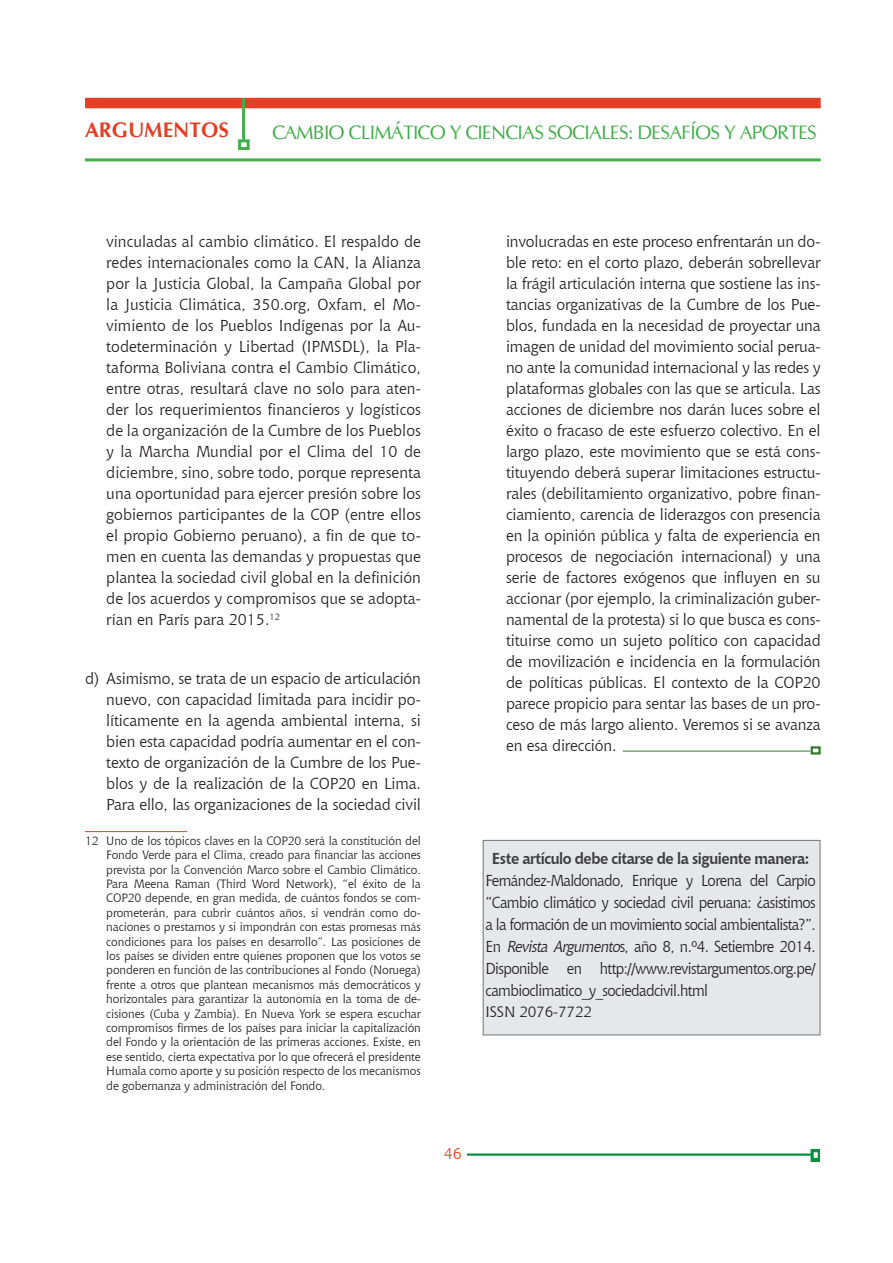
<style>
.page{position:relative;width:893px;height:1263px;background:#fff}
.page>*{position:absolute;margin:0;border:0;box-sizing:border-box;transform-origin:0 0}
.t1{font:700 21px "CG Omega";color:#e53e25}
.Texto_art{font:19.5px "CG Omega";letter-spacing:-.04em;color:#40ae49}
.parr_met{font:15.75px/21px "Chianti BT";letter-spacing:-.01em;color:#231f20;text-align:justify}
.Texto_art-2{font:15.75px/22px "Chianti BT";letter-spacing:-.04em;color:#231f20;text-align:justify;scale:.95 1}
.Texto_art-3{font:700 15.75px "Chianti BT";letter-spacing:-.03em;color:#3e3e3f;scale:.95 1}
.t2{font:15.75px "Chianti BT";color:#e53e25}
.Texto_art-4{font:15px "Chianti BT";letter-spacing:-.01em;color:#231f20}
.Pies{font:12px/14.4px "Chianti BT";letter-spacing:-.01em;color:#231f20;text-align:justify}
.s1{font-style:italic}
</style>
<div class="page">
<img style="left:467px;top:1150px;width:353px;height:12px">
<div style="left:85px;top:98px;width:736px;height:10px;background:#e53e25"></div>
<hr style="left:242px;top:98px;width:3px;height:42px;background:#40ae49">
<div style="left:238px;top:139px;width:12px;height:11px;border:3px solid #40ae49"></div>
<hr style="left:85px;top:158px;width:736px;height:3px;background:#40ae49">
<hr style="left:85px;top:831px;width:102px;height:1px;background:#e53e25">
<div style="left:483px;top:840px;width:338px;height:195px;background:#e6e7e9;border:1px solid #808285"></div>
<div style="left:811px;top:746px;width:10px;height:8px;border:2px solid #357b2b"></div>
<hr style="left:623px;top:751px;width:187px;height:1px;background:#357b2b">
<h1 class="t1" style="left:85px;top:117px;width:146px">ARGUMENTOS</h1>
<p class="Texto_art" style="left:272px;top:121px;width:546px">CAMBIO CLIMÁTICO Y CIENCIAS SOCIALES: DESAFÍOS Y APORTES</p>
<p class="parr_met" style="left:106px;top:231px;width:316px">vinculadas al cambio climático. El respaldo de redes internacionales como la CAN, la Alianza por la Justicia Global, la Campaña Global por la Justicia Climática, 350.org, Oxfam, el Mo&shy;vimiento de los Pueblos Indígenas por la Au&shy;todeterminación y Libertad (IPMSDL), la Pla&shy;taforma Boliviana contra el Cambio Climático, entre otras, resultará clave no solo para aten&shy;der los requerimientos financieros y logísticos de la organización de la Cumbre de los Pueblos y la Marcha Mundial por el Clima del 10 de diciembre, sino, sobre todo, porque representa una oportunidad para ejercer presión sobre los gobiernos participantes de la COP (entre ellos el propio Gobierno peruano), a fin de que to&shy;men en cuenta las demandas y propuestas que plantea la sociedad civil global en la definición de los acuerdos y compromisos que se adopta&shy;rían en París para 2015.<sup>12</sup></p>
<p class="parr_met" style="left:106px;top:668px;width:316px;text-indent:-21px">d) Asimismo, se trata de un espacio de articulación nuevo, con capacidad limitada para incidir po&shy;líticamente en la agenda ambiental interna, si bien esta capacidad podría aumentar en el con&shy;texto de organización de la Cumbre de los Pue&shy;blos y de la realización de la COP20 en Lima.<br>Para ello, las organizaciones de la sociedad civil</p>
<p class="Pies" style="left:106px;top:833px;width:316px;text-indent:-21px">12 Uno de los tópicos claves en la COP20 será la constitución del Fondo Verde para el Clima, creado para financiar las acciones prevista por la Convención Marco sobre el Cambio Climático.<br>Para Meena Raman (Third Word Network), “el éxito de la COP20 depende, en gran medida, de cuántos fondos se com&shy;prometerán, para cubrir cuántos años, si vendrán como do&shy;naciones o prestamos y si impondrán con estas promesas más condiciones para los países en desarrollo”. Las posiciones de los países se dividen entre quienes proponen que los votos se ponderen en función de las contribuciones al Fondo (Noruega) frente a otros que plantean mecanismos más democráticos y horizontales para garantizar la autonomía en la toma de de&shy;cisiones (Cuba y Zambia). En Nueva York se espera escuchar compromisos firmes de los países para iniciar la capitalización del Fondo y la orientación de las primeras acciones. Existe, en ese sentido, cierta expectativa por lo que ofrecerá el presidente Humala como aporte y su posición respecto de los mecanismos de gobernanza y administración del Fondo.</p>
<p class="t2" style="left:444px;top:1142px;width:20px">46</p>
<p class="parr_met" style="left:506px;top:231px;width:316px">involucradas en este proceso enfrentarán un do&shy;ble reto: en el corto plazo, deberán sobrellevar la frágil articulación interna que sostiene las ins&shy;tancias organizativas de la Cumbre de los Pue&shy;blos, fundada en la necesidad de proyectar una imagen de unidad del movimiento social perua&shy;no ante la comunidad internacional y las redes y plataformas globales con las que se articula. Las acciones de diciembre nos darán luces sobre el éxito o fracaso de este esfuerzo colectivo. En el largo plazo, este movimiento que se está cons&shy;tituyendo deberá superar limitaciones estructu&shy;rales (debilitamiento organizativo, pobre finan&shy;ciamiento, carencia de liderazgos con presencia en la opinión pública y falta de experiencia en procesos de negociación internacional) y una serie de factores exógenos que influyen en su accionar (por ejemplo, la criminalización guber&shy;namental de la protesta) si lo que busca es cons&shy;tituirse como un sujeto político con capacidad de movilización e incidencia en la formulación de políticas públicas. El contexto de la COP20 parece propicio para sentar las bases de un pro&shy;ceso de más largo aliento. Veremos si se avanza en esa dirección.</p>
<p class="Texto_art-3" style="left:492px;top:847px;width:336px">Este artículo debe citarse de la siguiente manera:</p>
<p class="Texto_art-2" style="left:486px;top:869px;width:349px">Fernández-Maldonado, Enrique y Lorena del Carpio “Cambio climático y sociedad civil peruana: ¿asistimos a la formación de un movimiento social ambientalista?”.<br>En <span class="s1">Revista Argumento</span>s, año 8, n.º4. Setiembre 2014.<br>Disponible en http://www.revistargumentos.org.pe/ cambioclimatico_y_sociedadcivil.html</p>
<p class="Texto_art-4" style="left:486px;top:1002px;width:108px">ISSN 2076-7722</p>
</div>
